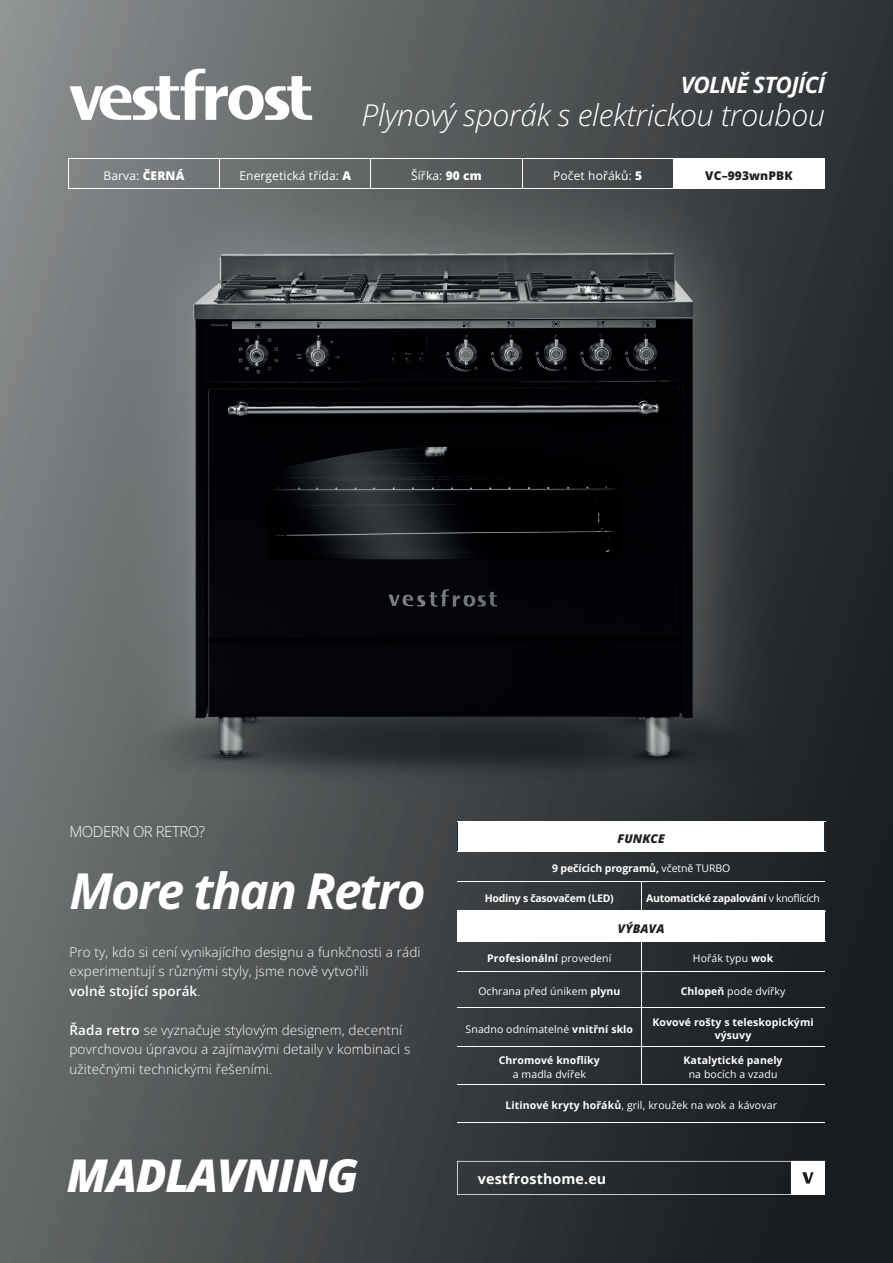
<style>
.page{position:relative;width:893px;height:1263px;background:#fff}
.page>*{position:absolute;margin:0;border:0;box-sizing:border-box;transform-origin:0 0}
.t1{font:italic 700 49.5px "Open Sans";letter-spacing:-.04em;color:#fff}
.t2{font:italic 800 45.15px "Open Sans";letter-spacing:-.03em;color:#fff}
.t3{font:italic 300 30px "Open Sans";letter-spacing:-.01em;color:#fff}
.t4{font:italic 700 22.5px "Open Sans";letter-spacing:-.03em;color:#fff}
.t5{font:300 15px "Open Sans";letter-spacing:-.03em;color:#fff}
.t6{font:700 14.25px "Open Sans";letter-spacing:.01em;color:#fff}
.t7{font:300 13.5px/19.5px "Open Sans";letter-spacing:.01em;color:#fff}
.t8{font:12px "Open Sans";letter-spacing:.01em;color:#fff}
.t9{font:italic 800 12px "Open Sans";letter-spacing:.01em;color:#231f20}
.t10{font:800 12px "Open Sans";letter-spacing:.01em;color:#231f20}
.t11{font:10.5px "Open Sans";letter-spacing:.01em;color:#fff}
.t12{font:700 10.5px/13.5px "Open Sans";letter-spacing:.01em;color:#fff;text-align:center}
.t13{font:700 10.5px "Open Sans";letter-spacing:-.03em;color:#fff}
.t14{font:700 10.5px "Open Sans";letter-spacing:-.01em;color:#fff}
.t15{font:700 10.5px "Open Sans";letter-spacing:-.025em;color:#fff}
.s1{font-weight:800}
.s2{font-weight:600}
.s3{font-weight:400}
.s4{font-weight:700}
</style>
<div class="page">
<img style="left:0;top:0;width:893px;height:1263px">
<svg style="left:69px;top:69px;width:243px;height:51px"></svg>
<div style="left:673px;top:159px;width:152px;height:30px;background:#fff"></div>
<hr style="left:68px;top:158px;width:152px;height:1px;background:#fff">
<svg style="left:68px;top:159px;width:1px;height:29px"></svg>
<hr style="left:220px;top:158px;width:151px;height:1px;background:#fff">
<svg style="left:219px;top:159px;width:1px;height:29px"></svg>
<hr style="left:371px;top:158px;width:151px;height:1px;background:#fff">
<svg style="left:370px;top:159px;width:1px;height:29px"></svg>
<hr style="left:522px;top:158px;width:151px;height:1px;background:#fff">
<svg style="left:522px;top:159px;width:1px;height:29px"></svg>
<hr style="left:673px;top:158px;width:152px;height:1px;background:#fff">
<hr style="left:68px;top:188px;width:152px;height:1px;background:#fff">
<hr style="left:220px;top:188px;width:151px;height:1px;background:#fff">
<hr style="left:371px;top:188px;width:151px;height:1px;background:#fff">
<hr style="left:522px;top:188px;width:151px;height:1px;background:#fff">
<div style="left:457px;top:911px;width:368px;height:30px;background:#fff"></div>
<hr style="left:641px;top:941px;width:1px;height:30px;background:#fff">
<hr style="left:457px;top:971px;width:184px;height:1px;background:#fff">
<hr style="left:641px;top:971px;width:184px;height:1px;background:#fff">
<hr style="left:641px;top:971px;width:1px;height:36px;background:#fff">
<hr style="left:457px;top:1007px;width:184px;height:1px;background:#fff">
<hr style="left:641px;top:1007px;width:184px;height:1px;background:#fff">
<hr style="left:641px;top:1008px;width:1px;height:38px;background:#fff">
<hr style="left:457px;top:1046px;width:184px;height:1px;background:#fff">
<hr style="left:641px;top:1046px;width:184px;height:1px;background:#fff">
<hr style="left:641px;top:1046px;width:1px;height:38px;background:#fff">
<hr style="left:457px;top:1084px;width:184px;height:1px;background:#fff">
<hr style="left:641px;top:1084px;width:184px;height:1px;background:#fff">
<hr style="left:457px;top:1122px;width:184px;height:1px;background:#fff">
<hr style="left:641px;top:1122px;width:184px;height:1px;background:#fff">
<svg style="left:825px;top:912px;width:1px;height:29px"></svg>
<hr style="left:457px;top:941px;width:184px;height:1px;background:#fff">
<hr style="left:641px;top:941px;width:184px;height:1px;background:#fff">
<div style="left:457px;top:822px;width:368px;height:29px;background:#fff"></div>
<svg style="left:457px;top:822px;width:1px;height:29px"></svg>
<svg style="left:825px;top:822px;width:1px;height:29px"></svg>
<hr style="left:457px;top:821px;width:184px;height:1px;background:#fff">
<hr style="left:641px;top:821px;width:184px;height:1px;background:#fff">
<hr style="left:457px;top:851px;width:184px;height:1px;background:#fff">
<hr style="left:641px;top:851px;width:184px;height:1px;background:#fff">
<hr style="left:457px;top:881px;width:184px;height:1px;background:#fff">
<hr style="left:641px;top:881px;width:184px;height:1px;background:#fff">
<svg style="left:641px;top:882px;width:1px;height:28px"></svg>
<hr style="left:457px;top:910px;width:184px;height:1px;background:#fff">
<hr style="left:641px;top:910px;width:184px;height:1px;background:#fff">
<svg style="left:457px;top:1161px;width:368px;height:34px;background:#414547"></svg>
<h3 class="t4" style="left:681px;top:69px;width:146px">VOLNĚ STOJÍCÍ</h3>
<h3 class="t3" style="left:362px;top:94px;width:465px">Plynový sporák s elektrickou troubou</h3>
<p class="t8" style="left:104px;top:168px;width:82px">Barva: <span class="s1">ČERNÁ</span></p>
<p class="t8" style="left:239px;top:168px;width:113px">Energetická třída: <span class="s1">A</span></p>
<p class="t8" style="left:411px;top:168px;width:72px">Šířka: <span class="s1">90 cm</span></p>
<p class="t8" style="left:553px;top:168px;width:91px">Počet hořáků: <span class="s1">5</span></p>
<p class="t10" style="left:705px;top:168px;width:89px">VC–993wnPBK</p>
<p class="t5" style="left:69px;top:821px;width:137px">MODERN OR RETRO?</p>
<h1 class="t1" style="left:69px;top:856px;width:358px">More than Retro</h1>
<p class="t7" style="left:69px;top:942px;width:353px">Pro ty, kdo si cení vynikajícího designu a funkčnosti a rádi experimentují s různými styly, jsme nově vytvořili<br><span class="s2">volně stojící sporák</span>.</p>
<p class="t7" style="left:69px;top:1020px;width:342px"><span class="s2">Řada retro</span> se vyznačuje stylovým designem, decentní povrchovou úpravou a zajímavými detaily v kombinaci s užitečnými technickými řešeními.</p>
<h2 class="t2" style="left:67px;top:1144px;width:293px">MADLAVNING</h2>
<p class="t9" style="left:617px;top:830px;width:49px">FUNKCE</p>
<p class="t14" style="left:552px;top:861px;width:180px">9 pečících programů, <span class="s3">včetně TURBO</span></p>
<p class="t15" style="left:485px;top:891px;width:131px">Hodiny s časovačem (LED)</p>
<p class="t13" style="left:646px;top:891px;width:175px">Automatické zapalování <span class="s3">v knoflících</span></p>
<p class="t9" style="left:618px;top:920px;width:48px">VÝBAVA</p>
<p class="t12" style="left:487px;top:951px;width:126px">Profesionální <span class="s3">provedení</span></p>
<p class="t11" style="left:693px;top:951px;width:82px">Hořák typu <span class="s4">wok</span></p>
<p class="t11" style="left:478px;top:984px;width:144px">Ochrana před únikem <span class="s4">plynu</span></p>
<p class="t11" style="left:681px;top:984px;width:106px"><span class="s4">Chlopeň</span> pode dvířky</p>
<p class="t11" style="left:466px;top:1021px;width:169px">Snadno odnímatelné <span class="s4">vnitřní sklo</span></p>
<p class="t12" style="left:652px;top:1015px;width:163px">Kovové rošty s teleskopickými výsuvy</p>
<p class="t12" style="left:499px;top:1053px;width:103px">Chromové knoflíky</p>
<p class="t11" style="left:513px;top:1066px;width:75px">a madla dvířek</p>
<p class="t12" style="left:683px;top:1053px;width:101px">Katalytické panely</p>
<p class="t11" style="left:689px;top:1066px;width:90px">na bocích a vzadu</p>
<p class="t11" style="left:505px;top:1098px;width:273px"><span class="s4">Litinové kryty hořáků</span>, gril, kroužek na wok a kávovar</p>
<p class="t6" style="left:478px;top:1169px;width:130px">vestfrosthome.eu</p>
</div>
